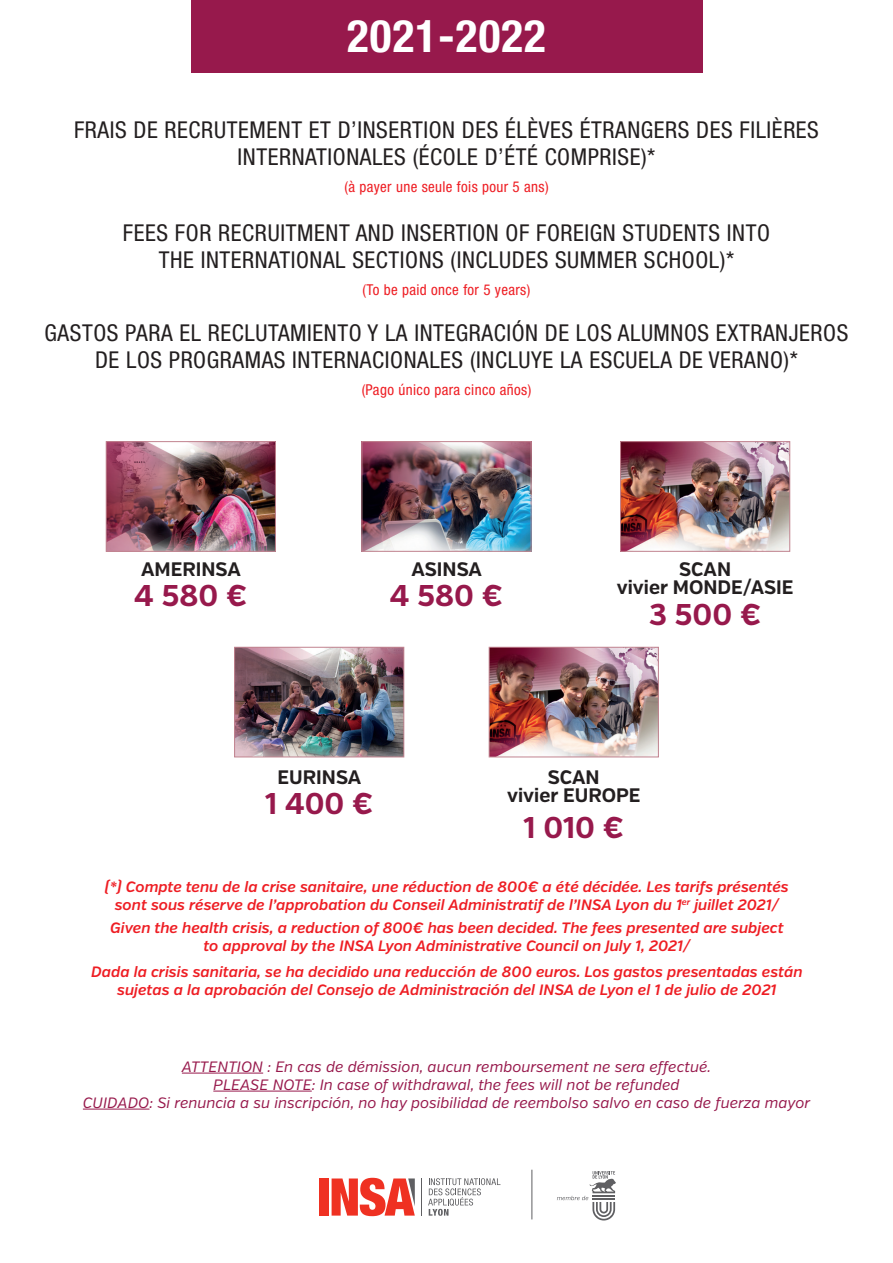
<style>
.page{position:relative;width:893px;height:1263px;background:#fff}
.page>*{position:absolute;margin:0;border:0;box-sizing:border-box;transform-origin:0 0}
.t1{font:700 condensed 45px "Helvetica Neue LT Std";letter-spacing:.025em;color:#fff}
.t2{font:700 30px "Verb";color:#97194c}
.t3{font:condensed 23.25px/27px "Helvetica Neue LT Std";letter-spacing:.025em;color:#231f20;text-align:center}
.t4{font:700 19.5px/18px "Verb";color:#231f20;text-align:center}
.t5{font:italic 600 15px/18px "Verb";color:#ee1d23;text-align:center}
.t6{font:italic 15px/18px "Verb";color:#97194c;text-align:center}
.t7{font:condensed 15px "Helvetica Neue LT Std";letter-spacing:.025em;color:#ee1d23}
</style>
<div class="page">
<div style="left:191px;top:0;width:511px;height:72px;background:#97194c"></div>
<img style="left:236px;top:649px;width:166px;height:106px">
<div style="left:234px;top:647px;width:170px;height:110px;border:1px solid #c1838f"></div>
<img style="left:108px;top:443px;width:166px;height:107px">
<div style="left:106px;top:441px;width:170px;height:111px;border:1px solid #c1838f"></div>
<img style="left:622px;top:443px;width:166px;height:107px">
<div style="left:620px;top:441px;width:170px;height:111px;border:1px solid #c1838f"></div>
<img style="left:491px;top:649px;width:166px;height:106px">
<div style="left:489px;top:647px;width:170px;height:110px;border:1px solid #c1838f"></div>
<img style="left:363px;top:443px;width:166px;height:107px">
<div style="left:361px;top:441px;width:170px;height:111px;border:1px solid #c1838f"></div>
<hr style="left:182px;top:1073px;width:81px;height:1px;background:#97194c">
<hr style="left:213px;top:1091px;width:99px;height:1px;background:#97194c">
<hr style="left:83px;top:1109px;width:67px;height:1px;background:#97194c">
<svg style="left:428px;top:1178px;width:72px;height:38px"></svg>
<hr style="left:421px;top:1178px;width:1px;height:37px;background:#5f5f62">
<div style="left:319px;top:1178px;width:10px;height:37px;background:#ef3122"></div>
<svg style="left:332px;top:1178px;width:83px;height:38px"></svg>
<hr style="left:532px;top:1170px;width:1px;height:49px;background:#5f5f62">
<svg style="left:557px;top:1171px;width:59px;height:49px"></svg>
<h1 class="t1" style="left:347px;top:9px;width:200px">2021-2022</h1>
<h3 class="t3" style="left:74px;top:116px;width:746px">FRAIS DE RECRUTEMENT ET D’INSERTION DES ÉLÈVES ÉTRANGERS DES FILIÈRES<br>INTERNATIONALES (ÉCOLE D’ÉTÉ COMPRISE)*</h3>
<p class="t7" style="left:344px;top:178px;width:206px">(à payer une seule fois pour 5 ans)</p>
<h3 class="t3" style="left:123px;top:220px;width:648px">FEES FOR RECRUITMENT AND INSERTION OF FOREIGN STUDENTS INTO<br>THE INTERNATIONAL SECTIONS (INCLUDES SUMMER SCHOOL)*</h3>
<p class="t7" style="left:363px;top:281px;width:169px">(To be paid once for 5 years)</p>
<h3 class="t3" style="left:45px;top:319px;width:805px">GASTOS PARA EL RECLUTAMIENTO Y LA INTEGRACIÓN DE LOS ALUMNOS EXTRANJEROS<br>DE LOS PROGRAMAS INTERNACIONALES (INCLUYE LA ESCUELA DE VERANO)*</h3>
<p class="t7" style="left:362px;top:381px;width:171px">(Pago único para cinco años)</p>
<h3 class="t4" style="left:141px;top:560px;width:101px">AMERINSA</h3>
<h2 class="t2" style="left:134px;top:577px;width:114px">4 580 €</h2>
<h3 class="t4" style="left:411px;top:560px;width:72px">ASINSA</h3>
<h2 class="t2" style="left:390px;top:577px;width:114px">4 580 €</h2>
<h3 class="t4" style="left:617px;top:560px;width:178px">SCAN<br>vivier MONDE/ASIE</h3>
<h2 class="t2" style="left:649px;top:597px;width:114px">3 500 €</h2>
<h3 class="t4" style="left:278px;top:768px;width:85px">EURINSA</h3>
<h2 class="t2" style="left:265px;top:785px;width:110px">1 400 €</h2>
<h3 class="t4" style="left:507px;top:768px;width:135px">SCAN<br>vivier EUROPE</h3>
<h2 class="t2" style="left:523px;top:809px;width:102px">1 010 €</h2>
<p class="t5" style="left:105px;top:878px;width:685px">(*) Compte tenu de la crise sanitaire, une réduction de 800€ a été décidée. Les tarifs présentés sont sous réserve de l’approbation du Conseil Administratif de l’INSA Lyon du 1<sup>er</sup> juillet 2021/</p>
<p class="t5" style="left:110px;top:919px;width:675px">Given the health crisis, a reduction of 800€ has been decided. The fees presented are subject to approval by the INSA Lyon Administrative Council on July 1, 2021/</p>
<p class="t5" style="left:91px;top:963px;width:713px">Dada la crisis sanitaria, se ha decidido una reducción de 800 euros. Los gastos presentadas están sujetas a la aprobación del Consejo de Administración del INSA de Lyon el 1 de julio de 2021</p>
<p class="t6" style="left:83px;top:1057px;width:729px">ATTENTION : En cas de démission, aucun remboursement ne sera effectué.<br>PLEASE NOTE: In case of withdrawal, the fees will not be refunded<br>CUIDADO: Si renuncia a su inscripción, no hay posibilidad de reembolso salvo en caso de fuerza mayor</p>
</div>
